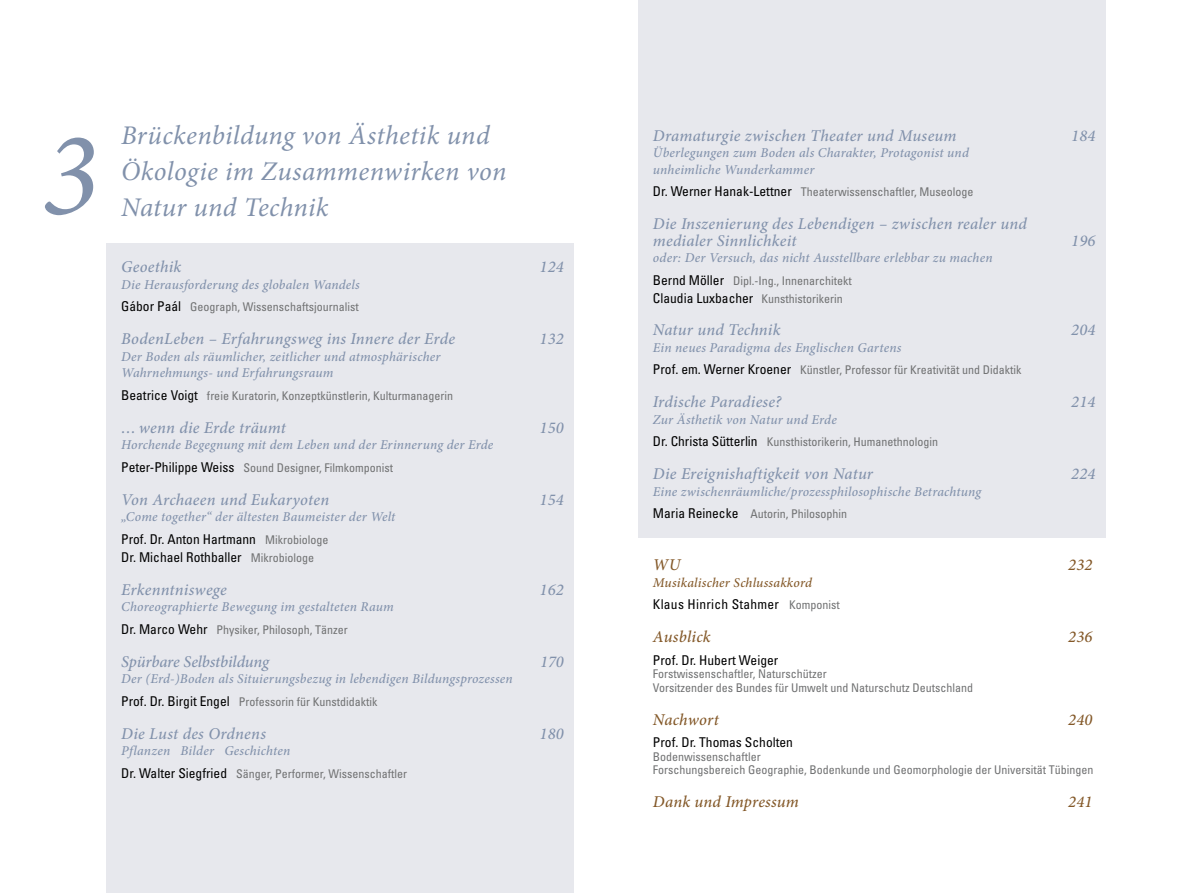
<style>
.page{position:relative;width:1191px;height:893px;background:#fff}
.page>*{position:absolute;margin:0;border:0;box-sizing:border-box;transform-origin:0 0}
.t1{font:italic 120px "Minion Pro";color:#8191ab}
.t2{font:italic 27px/36px "Minion Pro";letter-spacing:.01em;color:#8191ab}
.t3{font:italic 500 16.5px/16.5px "Minion Pro";letter-spacing:.015em;color:#8191ab}
.t4{font:italic 500 16.5px "Minion Pro";letter-spacing:.01em;color:#835828}
.t5{font:italic 500 16.5px "Minion Pro";letter-spacing:-.01em;color:#8191ab}
.t6{font:italic 500 13.5px/16.5px "Minion Pro";letter-spacing:.015em;color:#8191ab}
.t7{font:condensed 13.5px/18px "Univers";color:#000}
.t8{font:condensed 13.5px "Univers";letter-spacing:.02em;color:#000}
.t9{font:italic 500 13.5px "Minion Pro";letter-spacing:.01em;color:#835828}
.t10{font:condensed 12px/13.5px "Univers";color:#707172}
.s1{font-size:13.5px;color:#000}
.s2{font-size:12px;color:#707172}
</style>
<div class="page">
<div style="left:106px;top:243px;width:468px;height:650px;background:#e7e8ed"></div>
<div style="left:638px;top:0;width:468px;height:538px;background:#e7e8ed"></div>
<h1 class="t1" style="left:41px;top:93px;width:59px">3</h1>
<h2 class="t2" style="left:121px;top:117px;width:387px">Brückenbildung von Ästhetik und<br>Ökologie im Zusammenwirken von<br>Natur und Technik</h2>
<h3 class="t3" style="left:121px;top:259px;width:62px">Geoethik</h3>
<h3 class="t3" style="left:539px;top:259px;width:26px">124</h3>
<p class="t6" style="left:121px;top:276px;width:240px">Die Herausforderung des globalen Wandels</p>
<p class="t10" style="left:121px;top:300px;width:239px"><span class="s1">Gábor Paál</span> Geograph, Wissenschaftsjournalist</p>
<h3 class="t3" style="left:121px;top:331px;width:335px">BodenLeben – Erfahrungsweg ins Innere der Erde</h3>
<h3 class="t3" style="left:539px;top:331px;width:26px">132</h3>
<p class="t6" style="left:121px;top:348px;width:321px">Der Boden als räumlicher, zeitlicher und atmosphärischer<br>Wahrnehmungs- und Erfahrungsraum</p>
<p class="t10" style="left:121px;top:388px;width:333px"><span class="s1">Beatrice Voigt</span> freie Kuratorin, Konzeptkünstlerin, Kulturmanagerin</p>
<h3 class="t3" style="left:121px;top:419px;width:166px">… wenn die Erde träumt</h3>
<h3 class="t3" style="left:539px;top:419px;width:26px">150</h3>
<p class="t6" style="left:121px;top:437px;width:374px">Horchende Begegnung mit dem Leben und der Erinnerung der Erde</p>
<p class="t10" style="left:121px;top:460px;width:273px"><span class="s1">Peter-Philippe Weiss</span> Sound Designer, Filmkomponist</p>
<h3 class="t3" style="left:121px;top:491px;width:209px">Von Archaeen und Eukaryoten</h3>
<h3 class="t3" style="left:539px;top:491px;width:26px">154</h3>
<p class="t6" style="left:121px;top:509px;width:276px">„Come together“ der ältesten Baumeister der Welt</p>
<p class="t7" style="left:121px;top:529px;width:209px">Prof. Dr. Anton Hartmann <span class="s2">Mikrobiologe<br></span>Dr. Michael Rothballer <span class="s2">Mikrobiologe</span></p>
<h3 class="t3" style="left:121px;top:581px;width:107px">Erkenntniswege</h3>
<h3 class="t3" style="left:539px;top:581px;width:26px">162</h3>
<p class="t6" style="left:121px;top:599px;width:274px">Choreographierte Bewegung im gestalteten Raum</p>
<p class="t10" style="left:121px;top:622px;width:228px"><span class="s1">Dr. Marco Wehr</span> Physiker, Philosoph, Tänzer</p>
<h3 class="t5" style="left:121px;top:650px;width:149px">Spürbare Selbstbildung</h3>
<h3 class="t3" style="left:540px;top:653px;width:25px">170</h3>
<p class="t6" style="left:121px;top:671px;width:393px">Der (Erd-)Boden als Situierungsbezug in lebendigen Bildungsprozessen</p>
<p class="t10" style="left:121px;top:694px;width:258px"><span class="s1">Prof. Dr. Birgit Engel</span> Professorin für Kunstdidaktik</p>
<h3 class="t3" style="left:121px;top:725px;width:146px">Die Lust des Ordnens</h3>
<h3 class="t3" style="left:539px;top:725px;width:26px">180</h3>
<p class="t6" style="left:121px;top:743px;width:171px">Pflanzen Bilder Geschichten</p>
<p class="t10" style="left:121px;top:766px;width:287px"><span class="s1">Dr. Walter Siegfried</span> Sänger, Performer, Wissenschaftler</p>
<h3 class="t3" style="left:653px;top:127px;width:305px">Dramaturgie zwischen Theater und Museum</h3>
<h3 class="t3" style="left:1071px;top:127px;width:26px">184</h3>
<p class="t6" style="left:653px;top:145px;width:317px">Überlegungen zum Boden als Charakter, Protagonist und unheimliche Wunderkammer</p>
<p class="t10" style="left:653px;top:185px;width:322px"><span class="s1">Dr. Werner Hanak-Lettner</span> Theaterwissenschaftler, Museologe</p>
<h3 class="t3" style="left:653px;top:216px;width:375px">Die Inszenierung des Lebendigen – zwischen realer und medialer Sinnlichkeit</h3>
<h3 class="t3" style="left:1071px;top:232px;width:26px">196</h3>
<p class="t6" style="left:653px;top:250px;width:341px">oder: Der Versuch, das nicht Ausstellbare erlebbar zu machen</p>
<p class="t10" style="left:653px;top:271px;width:200px;line-height:18px"><span class="s1">Bernd Möller</span> Dipl.-Ing., Innenarchitekt<br><span class="s1">Claudia Luxbacher</span> Kunsthistorikerin</p>
<h3 class="t3" style="left:653px;top:322px;width:129px">Natur und Technik</h3>
<h3 class="t3" style="left:1071px;top:322px;width:26px">204</h3>
<p class="t6" style="left:653px;top:339px;width:250px">Ein neues Paradigma des Englischen Gartens</p>
<p class="t10" style="left:653px;top:363px;width:370px"><span class="s1">Prof. em. Werner Kroener</span> Künstler, Professor für Kreativität und Didaktik</p>
<h3 class="t3" style="left:653px;top:394px;width:130px">Irdische Paradiese?</h3>
<h3 class="t3" style="left:1071px;top:394px;width:26px">214</h3>
<p class="t6" style="left:653px;top:411px;width:185px">Zur Ästhetik von Natur und Erde</p>
<p class="t10" style="left:653px;top:435px;width:287px"><span class="s1">Dr. Christa Sütterlin</span> Kunsthistorikerin, Humanethnologin</p>
<h3 class="t3" style="left:653px;top:466px;width:222px">Die Ereignishaftigkeit von Natur</h3>
<h3 class="t3" style="left:1071px;top:466px;width:26px">224</h3>
<p class="t6" style="left:653px;top:483px;width:330px">Eine zwischenräumliche/prozessphilosophische Betrachtung</p>
<p class="t10" style="left:653px;top:507px;width:196px"><span class="s1">Maria Reinecke</span> Autorin, Philosophin</p>
<h3 class="t4" style="left:653px;top:553px;width:29px">WU</h3>
<h3 class="t4" style="left:1068px;top:553px;width:26px">232</h3>
<p class="t9" style="left:653px;top:573px;width:161px">Musikalischer Schlussakkord</p>
<p class="t8" style="left:653px;top:596px;width:188px">Klaus Hinrich Stahmer <span class="s2">Komponist</span></p>
<h3 class="t4" style="left:653px;top:625px;width:59px">Ausblick</h3>
<h3 class="t4" style="left:1068px;top:625px;width:26px">236</h3>
<p class="t7" style="left:653px;top:650px;width:127px">Prof. Dr. Hubert Weiger</p>
<p class="t10" style="left:653px;top:667px;width:322px">Forstwissenschaftler, Naturschützer<br>Vorsitzender des Bundes für Umwelt und Naturschutz Deutschland</p>
<h3 class="t4" style="left:653px;top:708px;width:68px">Nachwort</h3>
<h3 class="t4" style="left:1068px;top:708px;width:26px">240</h3>
<p class="t7" style="left:653px;top:733px;width:142px">Prof. Dr. Thomas Scholten</p>
<p class="t10" style="left:653px;top:749px;width:442px">Bodenwissenschaftler<br>Forschungsbereich Geographie, Bodenkunde und Geomorphologie der Universität Tübingen</p>
<h3 class="t4" style="left:653px;top:790px;width:147px">Dank und Impressum</h3>
<h3 class="t4" style="left:1068px;top:790px;width:26px">241</h3>
</div>
